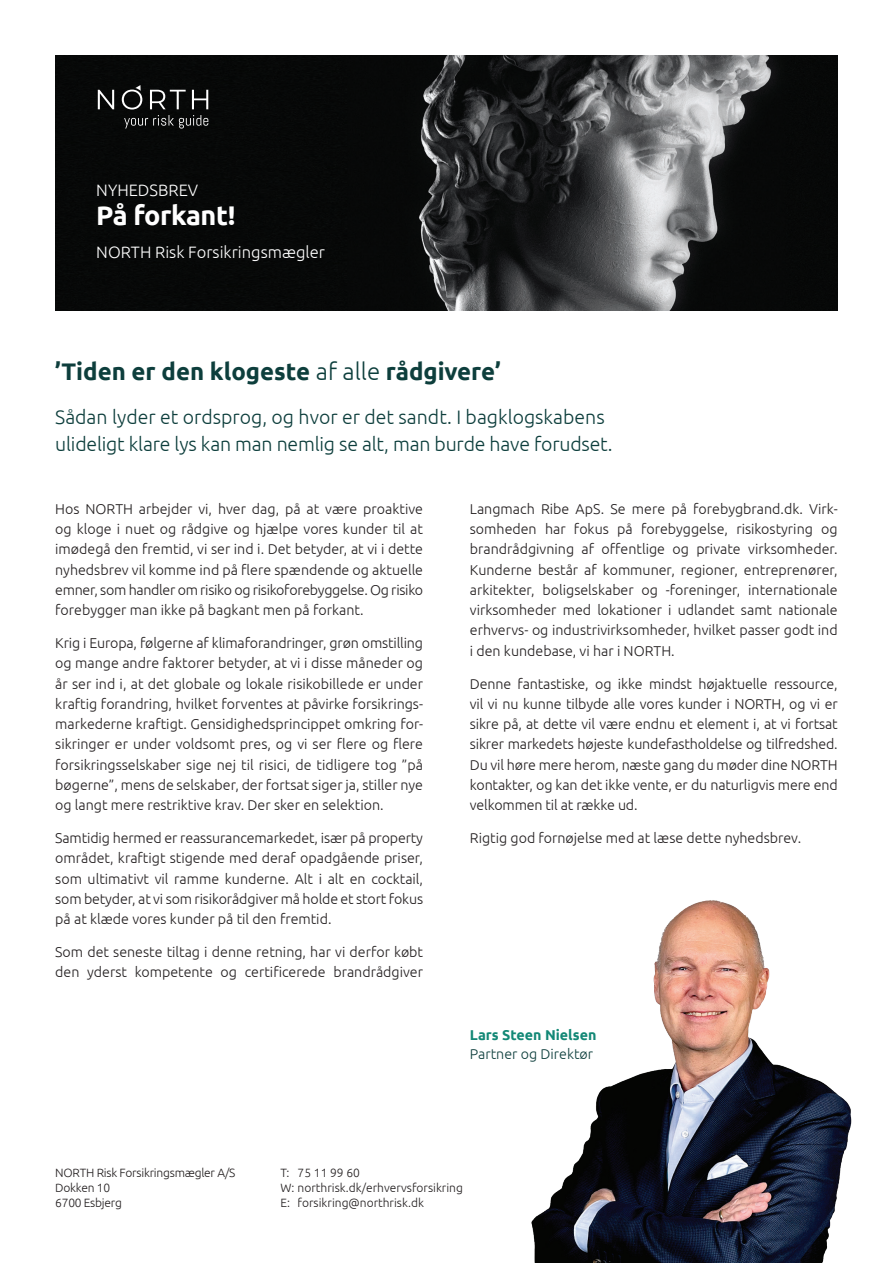
<style>
.page{position:relative;width:893px;height:1263px;background:#fff}
.page>*{position:absolute;margin:0;border:0;box-sizing:border-box;transform-origin:0 0}
.t1{font:700 27px "Ubuntu";letter-spacing:-.015em;color:#fff}
.t2{font:700 24px "Ubuntu";color:#0d3e3c}
.t3{font:300 19.5px/27px "Ubuntu";letter-spacing:-.01em;color:#0d3e3c}
.t4{font:300 16.5px "Ubuntu";color:#fff}
.t5{font:300 14.25px/20.2px "Ubuntu";color:#231f20;text-align:justify}
.t6{font:300 14.25px "Ubuntu";color:#0d3e3c}
.t7{font:700 14.25px "Ubuntu";color:#138876}
.t8{font:300 12px/15px "Ubuntu";color:#231f20}
.t9{font:300 12px/15px "Ubuntu";letter-spacing:-.02em;color:#231f20}
.s1{font-weight:300}
</style>
<div class="page">
<img style="left:531px;top:900px;width:321px;height:363px">
<img style="left:55px;top:55px;width:783px;height:255px">
<svg style="left:98px;top:90px;width:16px;height:19px"></svg>
<svg style="left:150px;top:90px;width:36px;height:19px"></svg>
<svg style="left:192px;top:90px;width:16px;height:19px"></svg>
<svg style="left:122px;top:85px;width:20px;height:24px"></svg>
<svg style="left:124px;top:115px;width:84px;height:14px"></svg>
<p class="t4" style="left:96px;top:180px;width:103px">NYHEDSBREV</p>
<h1 class="t1" style="left:96px;top:199px;width:141px">På forkant!</h1>
<p class="t4" style="left:96px;top:242px;width:230px">NORTH Risk Forsikringsmægler</p>
<h2 class="t2" style="left:55px;top:357px;width:447px">’Tiden er den klogeste <span class="s1">af alle</span> rådgivere’</h2>
<h3 class="t3" style="left:55px;top:403px;width:559px">Sådan lyder et ordsprog, og hvor er det sandt. I bagklogskabens ulideligt klare lys kan man nemlig se alt, man burde have forudset.</h3>
<p class="t5" style="left:55px;top:498px;width:369px">Hos NORTH arbejder vi, hver dag, på at være proaktive og kloge i nuet og rådgive og hjælpe vores kunder til at imødegå den fremtid, vi ser ind i. Det betyder, at vi i dette nyhedsbrev vil komme ind på flere spændende og aktuelle emner, som handler om risiko og risikoforebyggelse. Og risiko forebygger man ikke på bagkant men på forkant.</p>
<p class="t5" style="left:55px;top:632px;width:369px">Krig i Europa, følgerne af klimaforandringer, grøn omstilling og mange andre faktorer betyder, at vi i disse måneder og år ser ind i, at det globale og lokale risikobillede er under kraftig forandring, hvilket forventes at påvirke forsikrings&shy;markederne kraftigt. Gensidighedsprincippet omkring for&shy;sikringer er under voldsomt pres, og vi ser flere og flere forsikringsselskaber sige nej til risici, de tidligere tog ”på bøgerne”, mens de selskaber, der fortsat siger ja, stiller nye og langt mere restriktive krav. Der sker en selektion.</p>
<p class="t5" style="left:55px;top:827px;width:369px">Samtidig hermed er reassurancemarkedet, især på property området, kraftigt stigende med deraf opadgående priser, som ultimativt vil ramme kunderne. Alt i alt en cocktail, som betyder, at vi som risikorådgiver må holde et stort fokus på at klæde vores kunder på til den fremtid.</p>
<p class="t5" style="left:55px;top:941px;width:369px">Som det seneste tiltag i denne retning, har vi derfor købt den yderst kompetente og certificerede brandrådgiver</p>
<p class="t5" style="left:470px;top:498px;width:369px">Langmach Ribe ApS. Se mere på forebygbrand.dk. Virk&shy;somheden har fokus på forebyggelse, risikostyring og brandrådgivning af offentlige og private virksomheder.<br>Kunderne består af kommuner, regioner, entreprenører, arkitekter, boligselskaber og -foreninger, internationale virksomheder med lokationer i udlandet samt nationale erhvervs- og industrivirksomheder, hvilket passer godt ind i den kundebase, vi har i NORTH.</p>
<p class="t5" style="left:470px;top:673px;width:369px">Denne fantastiske, og ikke mindst højaktuelle ressource, vil vi nu kunne tilbyde alle vores kunder i NORTH, og vi er sikre på, at dette vil være endnu et element i, at vi fortsat sikrer markedets højeste kundefastholdelse og tilfredshed.<br>Du vil høre mere herom, næste gang du møder dine NORTH kontakter, og kan det ikke vente, er du naturligvis mere end velkommen til at række ud.</p>
<p class="t5" style="left:470px;top:827px;width:333px">Rigtig god fornøjelse med at læse dette nyhedsbrev.</p>
<p class="t7" style="left:470px;top:1026px;width:128px">Lars Steen Nielsen</p>
<p class="t6" style="left:470px;top:1045px;width:125px">Partner og Direktør</p>
<p class="t9" style="left:55px;top:1165px;width:182px">NORTH Risk Forsikringsmægler A/S<br>Dokken 10<br>6700 Esbjerg</p>
<p class="t8" style="left:281px;top:1165px;width:184px">T: 75 11 99 60<br>W: northrisk.dk/erhvervsforsikring<br>E: forsikring@northrisk.dk</p>
</div>
